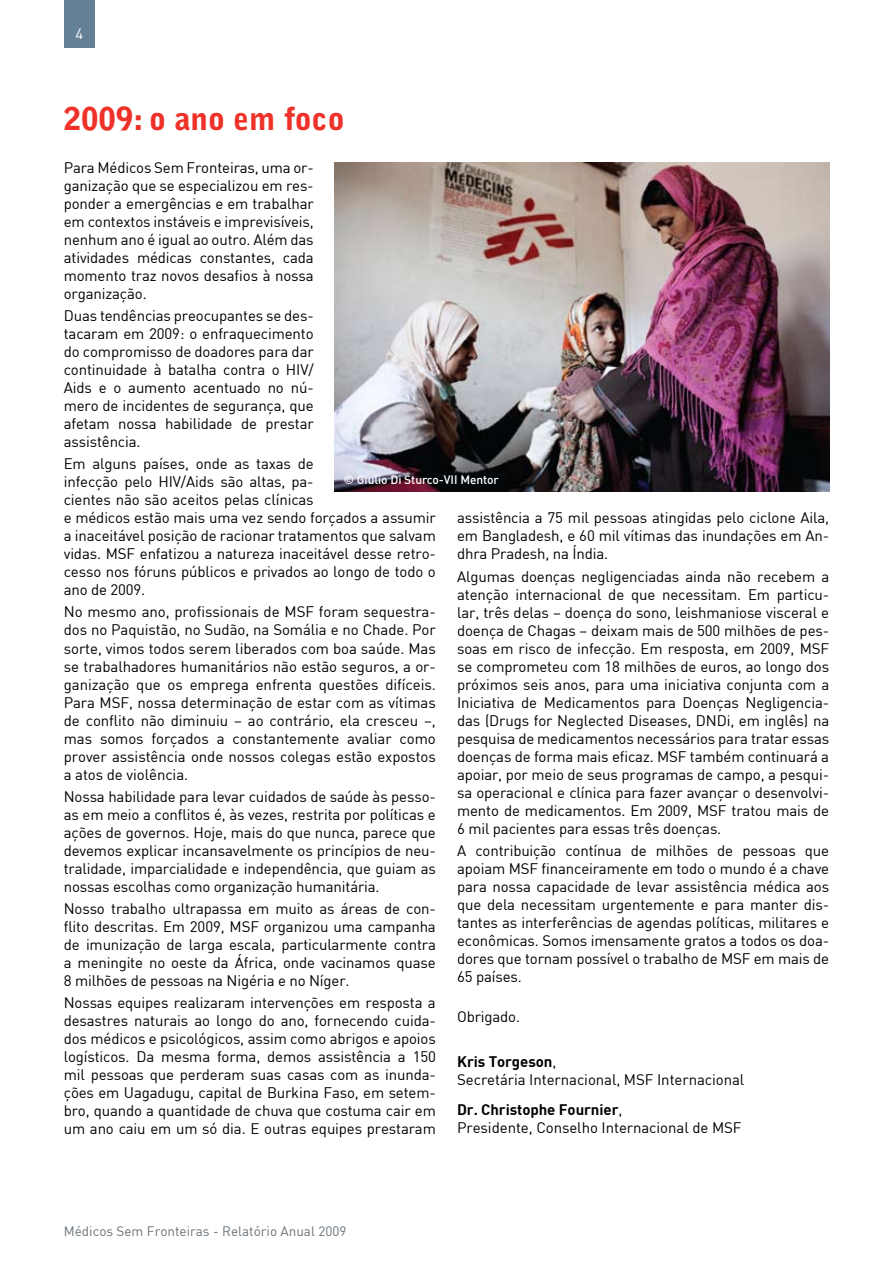
<style>
.page{position:relative;width:893px;height:1263px;background:#fff}
.page>*{position:absolute;margin:0;border:0;box-sizing:border-box;transform-origin:0 0}
.t1{font:900 31.5px "Bell Gothic Std";letter-spacing:-.005em;color:#ee3229}
.t2{font:15px/18px "DIN Regular";letter-spacing:-.01em;color:#000;text-align:justify}
.t3{font:700 15px "DIN Bold";letter-spacing:-.005em;color:#000}
.t4{font:15px "DIN Regular";color:#fff}
.t5{font:13.5px "DIN Regular";color:#69737a}
.t6{font:12px "DI Nmedium";letter-spacing:-.005em;color:#fff}
.s1{font-family:"DIN Regular";font-weight:400}
</style>
<div class="page">
<img style="left:335px;top:162px;width:494px;height:330px">
<div style="left:64px;top:0;width:31px;height:48px;background:#648096"></div>
<p class="t4" style="left:76px;top:24px;width:9px">4</p>
<h1 class="t1" style="left:64px;top:100px;width:283px">2009: o ano em foco</h1>
<p class="t2" style="left:64px;top:158px;width:251px">Para Médicos Sem Fronteiras, uma or&shy;ganização que se especializou em res&shy;ponder a emergências e em trabalhar em contextos instáveis e imprevisíveis, nenhum ano é igual ao outro. Além das atividades médicas constantes, cada momento traz novos desafios à nossa organização.</p>
<p class="t2" style="left:64px;top:306px;width:251px">Duas tendências preocupantes se des&shy;tacaram em 2009: o enfraquecimento do compromisso de doadores para dar continuidade à batalha contra o HIV/ Aids e o aumento acentuado no nú&shy;mero de incidentes de segurança, que afetam nossa habilidade de prestar assistência.</p>
<p class="t2" style="left:64px;top:454px;width:374px;text-align:left">Em alguns países, onde as taxas de<br>infecção pelo HIV/Aids são altas, pa-<br>cientes não são aceitos pelas clínicas<br>e médicos estão mais uma vez sendo forçados a assumir a inaceitável posição de racionar tratamentos que salvam vidas. MSF enfatizou a natureza inaceitável desse retro&shy;cesso nos fóruns públicos e privados ao longo de todo o ano de 2009.</p>
<p class="t2" style="left:64px;top:603px;width:374px">No mesmo ano, profissionais de MSF foram sequestra&shy;dos no Paquistão, no Sudão, na Somália e no Chade. Por sorte, vimos todos serem liberados com boa saúde. Mas se trabalhadores humanitários não estão seguros, a or&shy;ganização que os emprega enfrenta questões difíceis.<br>Para MSF, nossa determinação de estar com as vítimas de conflito não diminuiu – ao contrário, ela cresceu –, mas somos forçados a constantemente avaliar como prover assistência onde nossos colegas estão expostos a atos de violência.</p>
<p class="t2" style="left:64px;top:787px;width:374px">Nossa habilidade para levar cuidados de saúde às pesso&shy;as em meio a conflitos é, às vezes, restrita por políticas e ações de governos. Hoje, mais do que nunca, parece que devemos explicar incansavelmente os princípios de neu&shy;tralidade, imparcialidade e independência, que guiam as nossas escolhas como organização humanitária.</p>
<p class="t2" style="left:64px;top:899px;width:374px">Nosso trabalho ultrapassa em muito as áreas de con&shy;flito descritas. Em 2009, MSF organizou uma campanha de imunização de larga escala, particularmente contra a meningite no oeste da África, onde vacinamos quase 8 milhões de pessoas na Nigéria e no Níger.</p>
<p class="t2" style="left:64px;top:993px;width:374px">Nossas equipes realizaram intervenções em resposta a desastres naturais ao longo do ano, fornecendo cuida&shy;dos médicos e psicológicos, assim como abrigos e apoios logísticos. Da mesma forma, demos assistência a 150 mil pessoas que perderam suas casas com as inunda&shy;ções em Uagadugu, capital de Burkina Faso, em setem&shy;bro, quando a quantidade de chuva que costuma cair em um ano caiu em um só dia. E outras equipes prestaram</p>
<p class="t6" style="left:344px;top:472px;width:157px">© Giulio Di Sturco-VII Mentor</p>
<p class="t2" style="left:457px;top:509px;width:374px">assistência a 75 mil pessoas atingidas pelo ciclone Aila, em Bangladesh, e 60 mil vítimas das inundações em An&shy;dhra Pradesh, na Índia.</p>
<p class="t2" style="left:457px;top:567px;width:374px">Algumas doenças negligenciadas ainda não recebem a atenção internacional de que necessitam. Em particu&shy;lar, três delas – doença do sono, leishmaniose visceral e doença de Chagas – deixam mais de 500 milhões de pes&shy;soas em risco de infecção. Em resposta, em 2009, MSF se comprometeu com 18 milhões de euros, ao longo dos próximos seis anos, para uma iniciativa conjunta com a Iniciativa de Medicamentos para Doenças Negligencia&shy;das (Drugs for Neglected Diseases, DNDi, em inglês) na pesquisa de medicamentos necessários para tratar essas doenças de forma mais eficaz. MSF também continuará a apoiar, por meio de seus programas de campo, a pesqui&shy;sa operacional e clínica para fazer avançar o desenvolvi&shy;mento de medicamentos. Em 2009, MSF tratou mais de 6 mil pacientes para essas três doenças.</p>
<p class="t2" style="left:457px;top:841px;width:374px">A contribuição contínua de milhões de pessoas que apoiam MSF financeiramente em todo o mundo é a chave para nossa capacidade de levar assistência médica aos que dela necessitam urgentemente e para manter dis&shy;tantes as interferências de agendas políticas, militares e econômicas. Somos imensamente gratos a todos os doa&shy;dores que tornam possível o trabalho de MSF em mais de 65 países.</p>
<p class="t2" style="left:457px;top:1007px;width:65px">Obrigado.</p>
<p class="t3" style="left:457px;top:1051px;width:101px">Kris Torgeson<span class="s1">,</span></p>
<p class="t2" style="left:457px;top:1070px;width:289px">Secretária Internacional, MSF Internacional</p>
<p class="t3" style="left:457px;top:1100px;width:167px">Dr. Christophe Fournier<span class="s1">,</span></p>
<p class="t2" style="left:457px;top:1119px;width:286px">Presidente, Conselho Internacional de MSF</p>
<p class="t5" style="left:64px;top:1222px;width:284px">Médicos Sem Fronteiras - Relatório Anual 2009</p>
</div>
